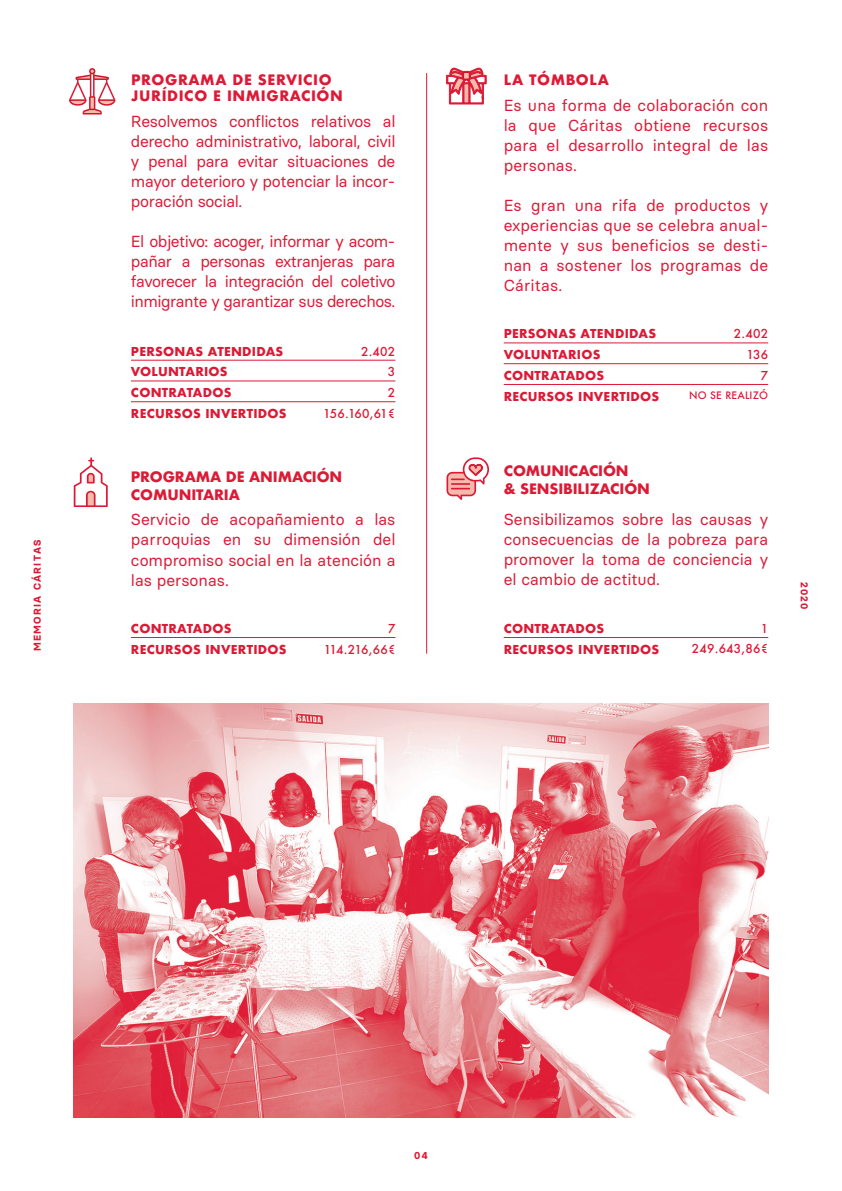
<style>
.page{position:relative;width:842px;height:1191px;background:#fff}
.page>*{position:absolute;margin:0;border:0;box-sizing:border-box;transform-origin:0 0}
.t1{font:16px/20px "Basier Circle";color:#dc1a36;text-align:justify}
.t2{font:700 14px "Futura";letter-spacing:-.01em;color:#dc1a36}
.t3{font:700 14px "Futura";letter-spacing:.04em;color:#dc1a36}
.t4{font:700 12px "Futura";letter-spacing:.02em;color:#dc1a36}
.t5{font:500 12px "Futura";letter-spacing:.02em;color:#dc1a36}
.t6{font:700 10px "Basier Circle";letter-spacing:.13em;color:#dc1a36}
.t7{font:500 10px "Futura";letter-spacing:.02em;color:#dc1a36}
</style>
<div class="page">
<hr style="left:504px;top:342px;width:264px;height:1px;background:#dc1a36">
<hr style="left:504px;top:363px;width:264px;height:1px;background:#dc1a36">
<hr style="left:504px;top:384px;width:264px;height:1px;background:#dc1a36">
<hr style="left:504px;top:637px;width:264px;height:1px;background:#dc1a36">
<hr style="left:131px;top:360px;width:264px;height:1px;background:#dc1a36">
<hr style="left:131px;top:380px;width:264px;height:1px;background:#dc1a36">
<hr style="left:131px;top:401px;width:264px;height:1px;background:#dc1a36">
<img style="left:74px;top:703px;width:694px;height:414px">
<hr style="left:131px;top:637px;width:264px;height:1px;background:#dc1a36">
<svg style="left:446px;top:457px;width:43px;height:43px"></svg>
<svg style="left:446px;top:68px;width:40px;height:36px"></svg>
<svg style="left:69px;top:68px;width:46px;height:46px"></svg>
<svg style="left:74px;top:457px;width:34px;height:50px"></svg>
<hr style="left:426px;top:73px;width:1px;height:580px;background:#dc1a36">
<p class="t6" style="left:31px;top:651px;width:113px;rotate:-90deg">MEMORIA CÁRITAS</p>
<p class="t3" style="left:131px;top:69px;width:202px">PROGRAMA DE SERVICIO</p>
<p class="t3" style="left:131px;top:85px;width:213px">JURÍDICO E INMIGRACIÓN</p>
<p class="t1" style="left:131px;top:111px;width:266px">Resolvemos conflictos relativos al derecho administrativo, laboral, civil y penal para evitar situaciones de mayor deterioro y potenciar la incor&shy;poración social.</p>
<p class="t1" style="left:131px;top:231px;width:266px">El objetivo: acoger, informar y acom&shy;pañar a personas extranjeras para favorecer la integración del coletivo inmigrante y garantizar sus derechos.</p>
<p class="t4" style="left:131px;top:342px;width:154px">PERSONAS ATENDIDAS</p>
<p class="t4" style="left:131px;top:363px;width:98px">VOLUNTARIOS</p>
<p class="t4" style="left:131px;top:384px;width:102px">CONTRATADOS</p>
<p class="t5" style="left:361px;top:343px;width:36px">2.402</p>
<p class="t5" style="left:388px;top:364px;width:9px">3</p>
<p class="t5" style="left:388px;top:384px;width:9px">2</p>
<p class="t4" style="left:131px;top:405px;width:157px">RECURSOS INVERTIDOS</p>
<p class="t5" style="left:323px;top:405px;width:74px">156.160,61€</p>
<p class="t2" style="left:131px;top:466px;width:213px">PROGRAMA DE ANIMACIÓN</p>
<p class="t2" style="left:131px;top:484px;width:110px">COMUNITARIA</p>
<p class="t1" style="left:131px;top:509px;width:266px">Servicio de acopañamiento a las parroquias en su dimensión del compromiso social en la atención a las personas.</p>
<p class="t4" style="left:131px;top:620px;width:102px">CONTRATADOS</p>
<p class="t5" style="left:388px;top:620px;width:9px">7</p>
<p class="t4" style="left:131px;top:640px;width:157px">RECURSOS INVERTIDOS</p>
<p class="t5" style="left:324px;top:641px;width:73px">114.216,66€</p>
<p class="t3" style="left:504px;top:70px;width:107px">LA TÓMBOLA</p>
<p class="t1" style="left:504px;top:95px;width:266px">Es una forma de colaboración con la que Cáritas obtiene recursos para el desarrollo integral de las personas.</p>
<p class="t1" style="left:504px;top:195px;width:266px">Es gran una rifa de productos y experiencias que se celebra anual&shy;mente y sus beneficios se desti&shy;nan a sostener los programas de Cáritas.</p>
<p class="t4" style="left:504px;top:325px;width:154px">PERSONAS ATENDIDAS</p>
<p class="t4" style="left:504px;top:346px;width:98px">VOLUNTARIOS</p>
<p class="t4" style="left:504px;top:367px;width:102px">CONTRATADOS</p>
<p class="t5" style="left:734px;top:326px;width:36px">2.402</p>
<p class="t5" style="left:746px;top:346px;width:23px">136</p>
<p class="t5" style="left:761px;top:367px;width:9px">7</p>
<p class="t4" style="left:504px;top:387px;width:157px">RECURSOS INVERTIDOS</p>
<p class="t7" style="left:689px;top:388px;width:81px">NO SE REALIZÓ</p>
<p class="t2" style="left:504px;top:460px;width:126px">COMUNICACIÓN</p>
<p class="t2" style="left:504px;top:478px;width:148px">&amp; SENSIBILIZACIÓN</p>
<p class="t1" style="left:504px;top:509px;width:266px">Sensibilizamos sobre las causas y consecuencias de la pobreza para promover la toma de conciencia y el cambio de actitud.</p>
<p class="t4" style="left:504px;top:620px;width:102px">CONTRATADOS</p>
<p class="t4" style="left:504px;top:640px;width:157px">RECURSOS INVERTIDOS</p>
<p class="t5" style="left:761px;top:620px;width:9px">1</p>
<p class="t5" style="left:692px;top:640px;width:78px">249.643,86€</p>
<p class="t6" style="left:811px;top:581px;width:29px;rotate:90deg">2020</p>
<p class="t6" style="left:414px;top:1149px;width:15px">04</p>
</div>
